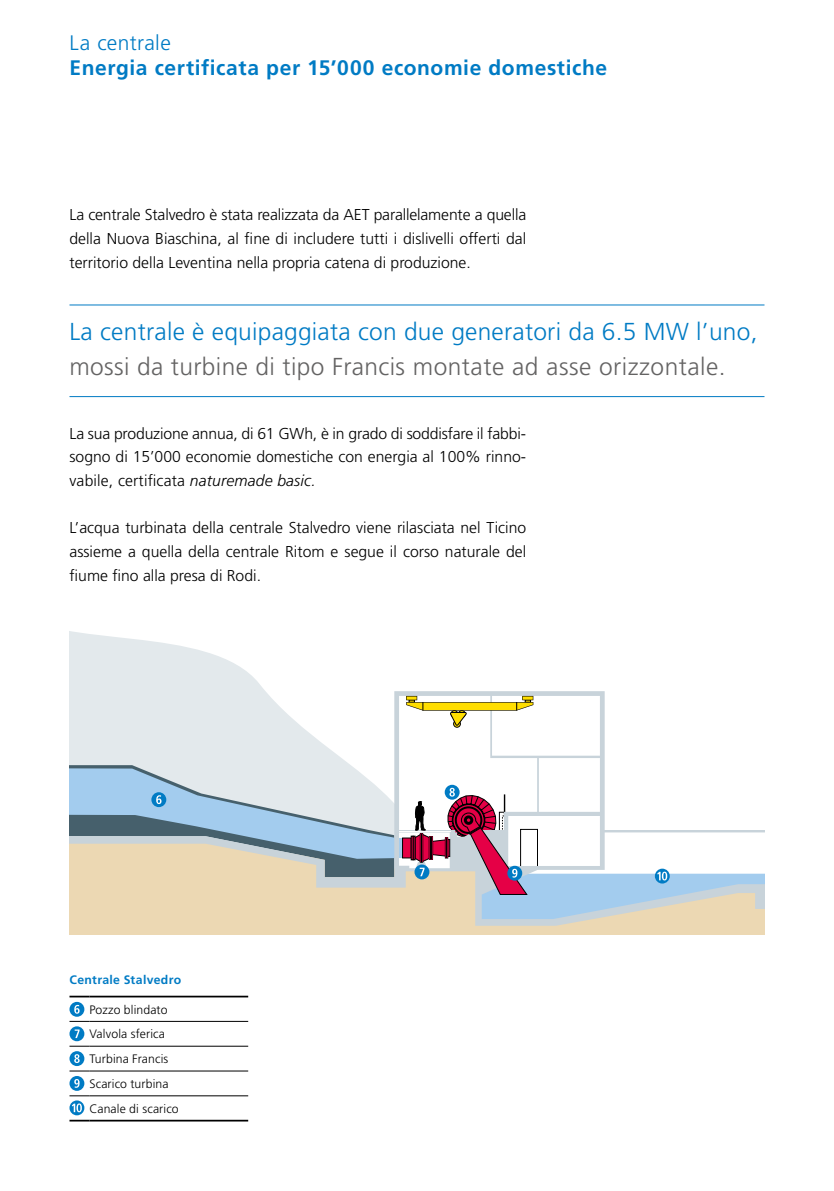
<style>
.page{position:relative;width:834px;height:1191px;background:#fff}
.page>*{position:absolute;margin:0;border:0;box-sizing:border-box;transform-origin:0 0}
.t1{font:300 24.5px "Frutiger";letter-spacing:.01em;color:#007bc4}
.t2{font:300 24.5px "Frutiger";letter-spacing:.015em;color:#646363}
.t3{font:700 21px "Frutiger";letter-spacing:.03em;color:#007bc4}
.t4{font:300 21px "Frutiger";letter-spacing:.02em;color:#007bc4}
.t5{font:300 15.75px/23.6px "Frutiger";color:#000;text-align:justify}
.t6{font:300 12.25px/24.7px "Frutiger";letter-spacing:.01em;color:#000}
.t7{font:700 12.25px "Frutiger";letter-spacing:.025em;color:#007bc4}
.s1{font-style:italic}
</style>
<div class="page">
<svg style="left:69px;top:631px;width:196px;height:60px;fill:#e3e9ec"></svg>
<div style="left:69px;top:925px;width:695px;height:9px;background:#ecd8b3"></div>
<svg style="left:69px;top:691px;width:695px;height:234px"></svg>
<div style="left:453px;top:720px;width:7px;height:7px;border:1px solid #000;border-radius:50%"></div>
<svg style="left:406px;top:696px;width:127px;height:30px"></svg>
<div style="left:402px;top:837px;width:9px;height:21px;background:#e50046;border:1px solid #000"></div>
<div style="left:413px;top:836px;width:2px;height:24px;background:#e50046;border:1px solid #000"></div>
<hr style="left:411px;top:836px;width:2px;height:24px;background:#e50046">
<hr style="left:69px;top:304px;width:695px;height:1px;background:#007bc4">
<hr style="left:69px;top:396px;width:695px;height:1px;background:#007bc4">
<hr style="left:89px;top:1021px;width:159px;height:1px;background:#000">
<hr style="left:89px;top:1046px;width:159px;height:1px;background:#000">
<hr style="left:89px;top:1070px;width:159px;height:1px;background:#000">
<hr style="left:89px;top:1095px;width:159px;height:1px;background:#000">
<hr style="left:69px;top:995px;width:20px;height:2px;background:#000">
<hr style="left:89px;top:995px;width:159px;height:2px;background:#000">
<hr style="left:89px;top:1119px;width:159px;height:2px;background:#000">
<hr style="left:69px;top:1119px;width:20px;height:2px;background:#000">
<svg style="left:69px;top:1021px;width:20px;height:1px"></svg>
<svg style="left:69px;top:1046px;width:20px;height:1px"></svg>
<svg style="left:69px;top:1070px;width:20px;height:1px"></svg>
<svg style="left:69px;top:1095px;width:20px;height:1px"></svg>
<div style="left:69px;top:1002px;width:15px;height:14px;background:#007bc4;border-radius:50%"></div>
<svg style="left:74px;top:1005px;width:6px;height:8px"></svg>
<svg style="left:69px;top:1026px;width:15px;height:15px"></svg>
<svg style="left:75px;top:1029px;width:4px;height:9px"></svg>
<div style="left:69px;top:1051px;width:15px;height:15px;background:#007bc4;border-radius:50%"></div>
<svg style="left:74px;top:1054px;width:6px;height:9px"></svg>
<div style="left:69px;top:1076px;width:15px;height:14px;background:#007bc4;border-radius:50%"></div>
<svg style="left:74px;top:1079px;width:6px;height:8px"></svg>
<svg style="left:69px;top:1100px;width:15px;height:15px"></svg>
<svg style="left:72px;top:1103px;width:10px;height:9px"></svg>
<svg style="left:69px;top:765px;width:333px;height:112px;background:#b7c6cc"></svg>
<svg style="left:444px;top:784px;width:15px;height:15px"></svg>
<svg style="left:414px;top:788px;width:350px;height:134px"></svg>
<h2 class="t4" style="left:69px;top:31px;width:103px">La centrale</h2>
<h2 class="t3" style="left:69px;top:55px;width:539px">Energia certificata per 15’000 economie domestiche</h2>
<p class="t5" style="left:69px;top:203px;width:458px">La centrale Stalvedro è stata realizzata da AET parallelamente a quella della Nuova Biaschina, al fine di includere tutti i dislivelli offerti dal territorio della Leventina nella propria catena di produzione.</p>
<h1 class="t1" style="left:69px;top:318px;width:689px">La centrale è equipaggiata con due generatori da 6.5 MW l’uno,</h1>
<h1 class="t2" style="left:69px;top:352px;width:657px">mossi da turbine di tipo Francis montate ad asse orizzontale.</h1>
<p class="t5" style="left:69px;top:422px;width:458px">La sua produzione annua, di 61 GWh, è in grado di soddisfare il fabbi&shy;sogno di 15’000 economie domestiche con energia al 100% rinno&shy;vabile, certificata <span class="s1">naturemade basic.</span></p>
<p class="t5" style="left:69px;top:516px;width:458px">L’acqua turbinata della centrale Stalvedro viene rilasciata nel Ticino assieme a quella della centrale Ritom e segue il corso naturale del fiume fino alla presa di Rodi.</p>
<p class="t7" style="left:69px;top:973px;width:113px">Centrale Stalvedro</p>
<p class="t6" style="left:89px;top:997px;width:91px">Pozzo blindato<br>Valvola sferica<br>Turbina Francis<br>Scarico turbina<br>Canale di scarico</p>
</div>
